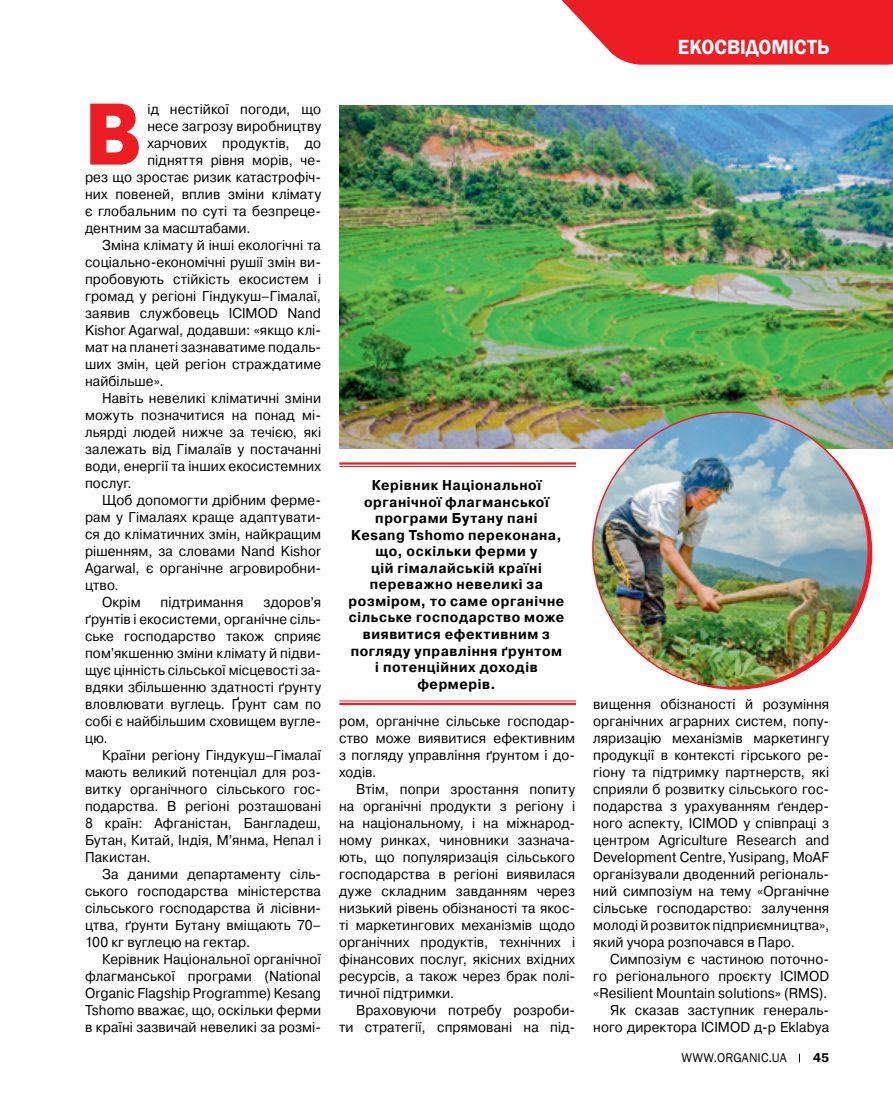
<style>
.page{position:relative;width:893px;height:1106px;background:#fff}
.page>*{position:absolute;margin:0;border:0;box-sizing:border-box;transform-origin:0 0}
.t1{font:87.15px "Futuris XC";color:#ed1d24;scale:.95 1}
.t2{font:600 21px "Franklin Gothic";color:#fff;scale:.96 1}
.t3{font:14.25px/17px "Pragmatica C";letter-spacing:.01em;color:#000;text-align:justify;scale:.95 1}
.t4{font:700 14.25px/16.5px "Pragmatica C";letter-spacing:.045em;color:#000;text-align:center;scale:.95 1}
.t5{font:12.9px "Franklin Gothic";letter-spacing:.01em;color:#000}
.t6{font:600 12.9px "Franklin Gothic";color:#000;scale:1.04 1}
</style>
<div class="page">
<svg style="left:561px;top:0;width:332px;height:65px;background:#ee3339"></svg>
<img style="left:340px;top:105px;width:553px;height:344px">
<hr style="left:339px;top:462px;width:237px;height:2px;background:#ed1d24">
<hr style="left:339px;top:466px;width:237px;height:1px;background:#ed1d24">
<hr style="left:339px;top:700px;width:237px;height:1px;background:#ed1d24">
<hr style="left:339px;top:703px;width:237px;height:2px;background:#ed1d24">
<img style="left:593px;top:412px;width:275px;height:275px;border-radius:138px">
<h2 class="t2" style="left:678px;top:34px;width:159px">ЕКОСВІДОМІСТЬ</h2>
<h1 class="t1" style="left:85px;top:86px;width:61px">В</h1>
<p class="t3" style="left:147px;top:100px;width:184px">ід нестійкої погоди, що</p>
<p class="t3" style="left:147px;top:117px;width:184px">несе загрозу виробництву</p>
<p class="t3" style="left:147px;top:134px;width:184px">харчових продуктів, до</p>
<p class="t3" style="left:147px;top:151px;width:184px">підняття рівня морів, че-</p>
<p class="t3" style="left:85px;top:168px;width:250px">рез що зростає ризик катастрофіч-</p>
<p class="t3" style="left:85px;top:185px;width:250px">них повеней, вплив зміни клімату</p>
<p class="t3" style="left:85px;top:202px;width:250px">є глобальним по суті та безпреце-</p>
<p class="t3" style="left:85px;top:219px;width:176px">дентним за масштабами.</p>
<p class="t3" style="left:102px;top:236px;width:232px">Зміна клімату й інші екологічні та</p>
<p class="t3" style="left:85px;top:253px;width:250px">соціально-економічні рушії змін ви-</p>
<p class="t3" style="left:85px;top:270px;width:250px">пробовують стійкість екосистем і</p>
<p class="t3" style="left:85px;top:287px;width:250px">громад у регіоні Гіндукуш–Гімалаї,</p>
<p class="t3" style="left:85px;top:304px;width:250px">заявив службовець ICIMOD Nand</p>
<p class="t3" style="left:85px;top:321px;width:250px">Kishor Agarwal, додавши: «якщо клі-</p>
<p class="t3" style="left:85px;top:338px;width:250px">мат на планеті зазнаватиме подаль-</p>
<p class="t3" style="left:85px;top:355px;width:250px">ших змін, цей регіон страждатиме</p>
<p class="t3" style="left:85px;top:372px;width:84px">найбільше».</p>
<p class="t3" style="left:102px;top:389px;width:232px">Навіть невеликі кліматичні зміни</p>
<p class="t3" style="left:85px;top:406px;width:250px">можуть позначитися на понад мі-</p>
<p class="t3" style="left:85px;top:423px;width:250px">льярді людей нижче за течією, які</p>
<p class="t3" style="left:85px;top:440px;width:250px">залежать від Гімалаїв у постачанні</p>
<p class="t3" style="left:85px;top:457px;width:250px">води, енергії та інших екосистемних</p>
<p class="t3" style="left:85px;top:474px;width:51px">послуг.</p>
<p class="t3" style="left:102px;top:491px;width:232px">Щоб допомогти дрібним ферме-</p>
<p class="t3" style="left:85px;top:508px;width:250px">рам у Гімалаях краще адаптувати-</p>
<p class="t3" style="left:85px;top:525px;width:250px">ся до кліматичних змін, найкращим</p>
<p class="t3" style="left:85px;top:542px;width:250px">рішенням, за словами Nand Kishor</p>
<p class="t3" style="left:85px;top:559px;width:250px">Agarwal, є органічне агровиробни-</p>
<p class="t3" style="left:85px;top:576px;width:37px">цтво.</p>
<p class="t3" style="left:102px;top:593px;width:42px">Окрім</p>
<p class="t3" style="left:161px;top:593px;width:89px">підтримання</p>
<p class="t3" style="left:85px;top:593px;width:250px;text-indent:178px">здоров’я ґрунтів і екосистеми, органічне сіль&shy;ське господарство також сприяє пом’якшенню зміни клімату й підви&shy;щує цінність сільської місцевості за&shy;вдяки збільшенню здатності ґрунту вловлювати вуглець. Ґрунт сам по собі є найбільшим сховищем вугле&shy;цю.</p>
<p class="t3" style="left:85px;top:747px;width:250px;text-indent:17px">Країни регіону Гіндукуш–Гімалаї мають великий потенціал для роз&shy;витку органічного сільського гос&shy;подарства. В регіоні розташовані 8 країн: Афганістан, Бангладеш, Бутан, Китай, Індія, М’янма, Непал і Пакистан.</p>
<p class="t3" style="left:85px;top:866px;width:250px;text-indent:17px">За даними департаменту сіль&shy;ського господарства міністерства сільського господарства й лісівни&shy;цтва, ґрунти Бутану вміщають 70– 100 кг вуглецю на гектар.</p>
<p class="t3" style="left:85px;top:951px;width:250px;text-indent:17px">Керівник Національної органічної флагманської програми (National Organic Flagship Programme) Kesang Tshomo вважає, що, оскільки ферми в країні зазвичай невеликі за розмі-</p>
<p class="t4" style="left:348px;top:477px;width:229px">Керівник Національної органічної флагманської програми Бутану пані<br>Kesang Tshomo переконана, що, оскільки ферми у<br>цій гімалайській країні переважно невеликі за розміром, то саме органічне сільське господарство може виявитися ефективним з погляду управління ґрунтом і потенційних доходів фермерів.</p>
<p class="t3" style="left:339px;top:713px;width:250px">ром, органічне сільське господар&shy;ство може виявитися ефективним з погляду управління ґрунтом і до&shy;ходів.</p>
<p class="t3" style="left:339px;top:781px;width:250px;text-indent:17px">Втім, попри зростання попиту на органічні продукти з регіону і на національному, і на міжнарод&shy;ному ринках, чиновники зазнача&shy;ють, що популяризація сільського господарства в регіоні виявилася дуже складним завданням через низький рівень обізнаності та якос&shy;ті маркетингових механізмів щодо органічних продуктів, технічних і фінансових послуг, якісних вхідних ресурсів, а також через брак полі&shy;тичної підтримки.</p>
<p class="t3" style="left:339px;top:1002px;width:250px;text-align:right">Враховуючи потребу розроби&shy;ти стратегії, спрямовані на під-</p>
<p class="t3" style="left:593px;top:696px;width:250px">вищення обізнаності й розуміння органічних аграрних систем, попу&shy;ляризацію механізмів маркетингу продукції в контексті гірського ре&shy;гіону та підтримку партнерств, які сприяли б розвитку сільського гос&shy;подарства з урахуванням ґендер&shy;ного аспекту, ICIMOD у співпраці з центром Agriculture Research and Development Centre, Yusipang, MoAF організували дводенний регіональ&shy;ний симпозіум на тему «Органічне сільське господарство: залучення молоді й розвиток підприємництва», який учора розпочався в Паро.</p>
<p class="t3" style="left:593px;top:951px;width:250px;text-align:right">Симпозіум є частиною поточно&shy;го регіонального проєкту ICIMOD «Resilient Mountain solutions» (RMS).<br>Як сказав заступник генераль&shy;ного директора ICIMOD д-р Eklabya</p>
<p class="t5" style="left:681px;top:1050px;width:107px">WWW.ORGANIC.UA</p>
<p class="t6" style="left:813px;top:1050px;width:17px">45</p>
</div>
